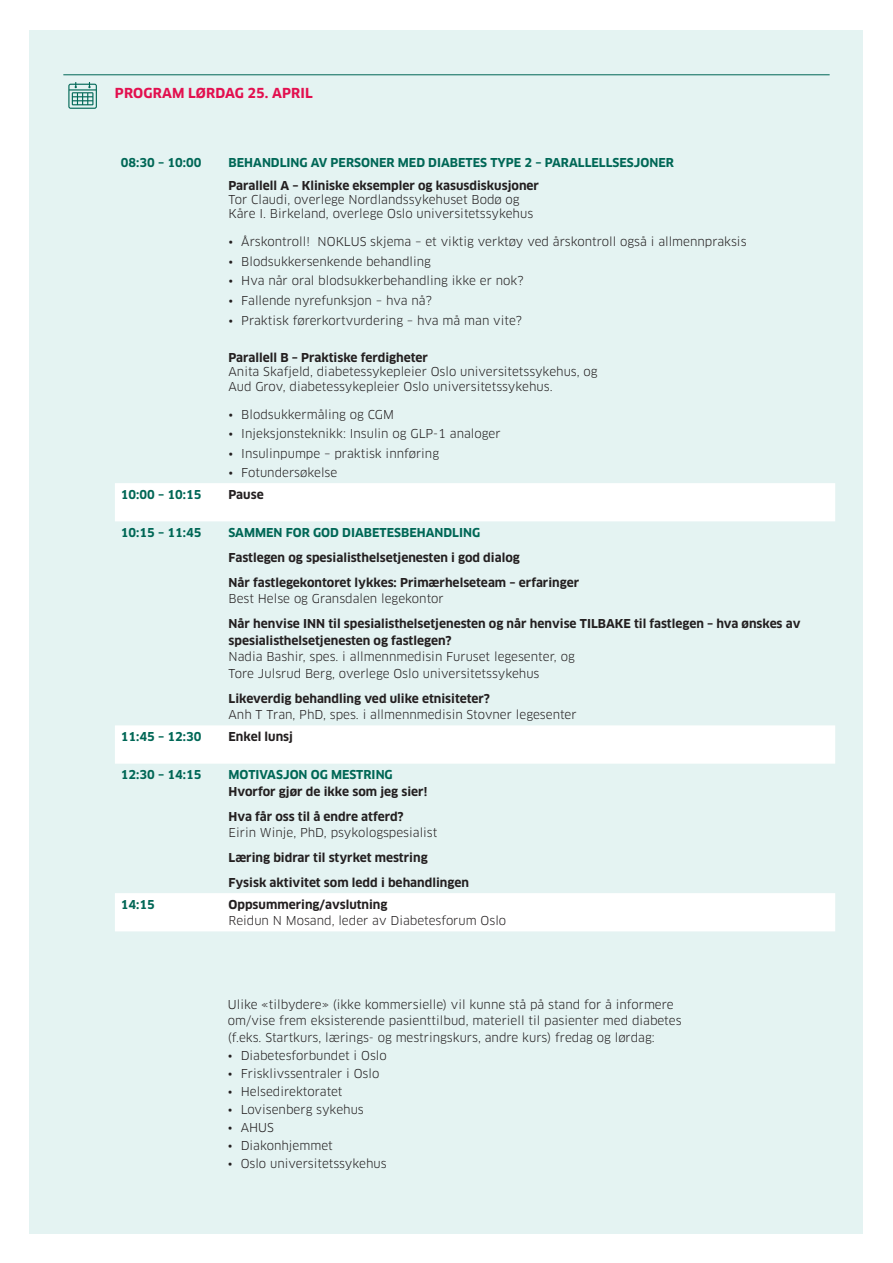
<style>
.page{position:relative;width:893px;height:1263px;background:#fff}
.page>*{position:absolute;margin:0;border:0;box-sizing:border-box;transform-origin:0 0}
.Mellomtittel_rød_sto{font:700 13.5px "Clan OT";letter-spacing:.01em;color:#e2104f}
.Brødtekst_8_pkt{font:12px/14.4px "Clan OT";color:#231f20}
.Tabell_brødtekst{font:700 12px/16.5px "Clan OT";color:#231f20}
.Tabell_brødtekst-2{font:700 12px "Clan OT";color:#006756}
.Tabell_brødtekst-3{font:12px/16.5px "Clan OT";color:#231f20}
.Tabell_klokkeslett{font:700 12px "Clan OT";color:#006756}
.s1{font-weight:700}
.s2{font-weight:400}
</style>
<div class="page">
<div style="left:30px;top:30px;width:833px;height:1203px;background:#e4f3f2"></div>
<hr style="left:63px;top:74px;width:767px;height:1px;background:#006756">
<svg style="left:68px;top:82px;width:29px;height:27px"></svg>
<svg style="left:115px;top:483px;width:720px;height:448px"></svg>
<p class="Mellomtittel_rød_sto" style="left:115px;top:85px;width:199px">PROGRAM LØRDAG 25. APRIL</p>
<p class="Tabell_klokkeslett" style="left:121px;top:155px;width:82px">08:30 – 10:00</p>
<p class="Tabell_brødtekst-2" style="left:229px;top:155px;width:447px">BEHANDLING AV PERSONER MED DIABETES TYPE 2 – PARALLELLSESJONER</p>
<p class="Brødtekst_8_pkt" style="left:229px;top:178px;width:312px"><span class="s1">Parallell A – Kliniske eksempler og kasusdiskusjoner<br></span>Tor Claudi, overlege Nordlandssykehuset Bodø og<br>Kåre I. Birkeland, overlege Oslo universitetssykehus</p>
<p class="Brødtekst_8_pkt" style="left:229px;top:235px;width:519px">• Årskontroll! NOKLUS skjema – et viktig verktøy ved årskontroll også i allmennpraksis</p>
<p class="Brødtekst_8_pkt" style="left:229px;top:254px;width:204px">• Blodsukkersenkende behandling</p>
<p class="Brødtekst_8_pkt" style="left:229px;top:274px;width:297px">• Hva når oral blodsukkerbehandling ikke er nok?</p>
<p class="Brødtekst_8_pkt" style="left:229px;top:293px;width:205px">• Fallende nyrefunksjon – hva nå?</p>
<p class="Brødtekst_8_pkt" style="left:229px;top:313px;width:295px">• Praktisk førerkortvurdering – hva må man vite?</p>
<p class="Brødtekst_8_pkt" style="left:229px;top:350px;width:371px"><span class="s1">Parallell B – Praktiske ferdigheter<br></span>Anita Skafjeld, diabetessykepleier Oslo universitetssykehus, og<br>Aud Grov, diabetessykepleier Oslo universitetssykehus.</p>
<p class="Brødtekst_8_pkt" style="left:229px;top:407px;width:167px">• Blodsukkermåling og CGM</p>
<p class="Brødtekst_8_pkt" style="left:229px;top:426px;width:274px">• Injeksjonsteknikk: Insulin og GLP-1 analoger</p>
<p class="Brødtekst_8_pkt" style="left:229px;top:446px;width:212px">• Insulinpumpe – praktisk innføring</p>
<p class="Brødtekst_8_pkt" style="left:229px;top:465px;width:110px">• Fotundersøkelse</p>
<p class="Tabell_klokkeslett" style="left:121px;top:487px;width:82px">10:00 – 10:15</p>
<p class="Tabell_brødtekst" style="left:229px;top:486px;width:37px">Pause</p>
<p class="Tabell_klokkeslett" style="left:121px;top:525px;width:82px">10:15 – 11:45</p>
<p class="Tabell_brødtekst-2" style="left:229px;top:525px;width:253px">SAMMEN FOR GOD DIABETESBEHANDLING</p>
<p class="Tabell_brødtekst" style="left:229px;top:549px;width:293px">Fastlegen og spesialisthelsetjenesten i god dialog</p>
<p class="Tabell_brødtekst" style="left:229px;top:574px;width:352px">Når fastlegekontoret lykkes: Primærhelseteam – erfaringer<br><span class="s2">Best Helse og Gransdalen legekontor</span></p>
<p class="Tabell_brødtekst" style="left:229px;top:616px;width:573px">Når henvise INN til spesialisthelsetjenesten og når henvise TILBAKE til fastlegen – hva ønskes av spesialisthelsetjenesten og fastlegen?<br><span class="s2">Nadia Bashir, spes. i allmennmedisin Furuset legesenter, og<br>Tore Julsrud Berg, overlege Oslo universitetssykehus</span></p>
<p class="Brødtekst_8_pkt" style="left:229px;top:690px;width:350px;line-height:16.5px"><span class="s1">Likeverdig behandling ved ulike etnisiteter?<br></span>Anh T Tran, PhD, spes. i allmennmedisin Stovner legesenter</p>
<p class="Tabell_klokkeslett" style="left:121px;top:729px;width:82px">11:45 – 12:30</p>
<p class="Tabell_brødtekst" style="left:229px;top:728px;width:66px">Enkel lunsj</p>
<p class="Tabell_klokkeslett" style="left:121px;top:768px;width:82px">12:30 – 14:15</p>
<p class="Tabell_brødtekst-2" style="left:229px;top:768px;width:166px">MOTIVASJON OG MESTRING</p>
<p class="Tabell_brødtekst" style="left:229px;top:783px;width:200px">Hvorfor gjør de ikke som jeg sier!</p>
<p class="Tabell_brødtekst-3" style="left:229px;top:808px;width:210px"><span class="s1">Hva får oss til å endre atferd?<br></span>Eirin Winje, PhD, psykologspesialist</p>
<p class="Tabell_brødtekst" style="left:229px;top:849px;width:201px">Læring bidrar til styrket mestring</p>
<p class="Tabell_brødtekst" style="left:229px;top:875px;width:242px">Fysisk aktivitet som ledd i behandlingen</p>
<p class="Tabell_klokkeslett" style="left:121px;top:897px;width:35px">14:15</p>
<p class="Tabell_brødtekst" style="left:229px;top:896px;width:160px">Oppsummering/avslutning</p>
<p class="Tabell_brødtekst-3" style="left:229px;top:912px;width:279px">Reidun N Mosand, leder av Diabetesforum Oslo</p>
<p class="Brødtekst_8_pkt" style="left:228px;top:996px;width:455px;line-height:16.5px">Ulike «tilbydere» (ikke kommersielle) vil kunne stå på stand for å informere om/vise frem eksisterende pasienttilbud, materiell til pasienter med diabetes (f.eks. Startkurs, lærings- og mestringskurs, andre kurs) fredag og lørdag:</p>
<p class="Brødtekst_8_pkt" style="left:228px;top:1048px;width:160px">• Diabetesforbundet i Oslo</p>
<p class="Brødtekst_8_pkt" style="left:228px;top:1066px;width:153px">• Frisklivssentraler i Oslo</p>
<p class="Brødtekst_8_pkt" style="left:228px;top:1084px;width:116px">• Helsedirektoratet</p>
<p class="Brødtekst_8_pkt" style="left:228px;top:1102px;width:137px">• Lovisenberg sykehus</p>
<p class="Brødtekst_8_pkt" style="left:228px;top:1120px;width:47px">• AHUS</p>
<p class="Brødtekst_8_pkt" style="left:228px;top:1138px;width:106px">• Diakonhjemmet</p>
<p class="Brødtekst_8_pkt" style="left:228px;top:1156px;width:160px">• Oslo universitetssykehus</p>
</div>
